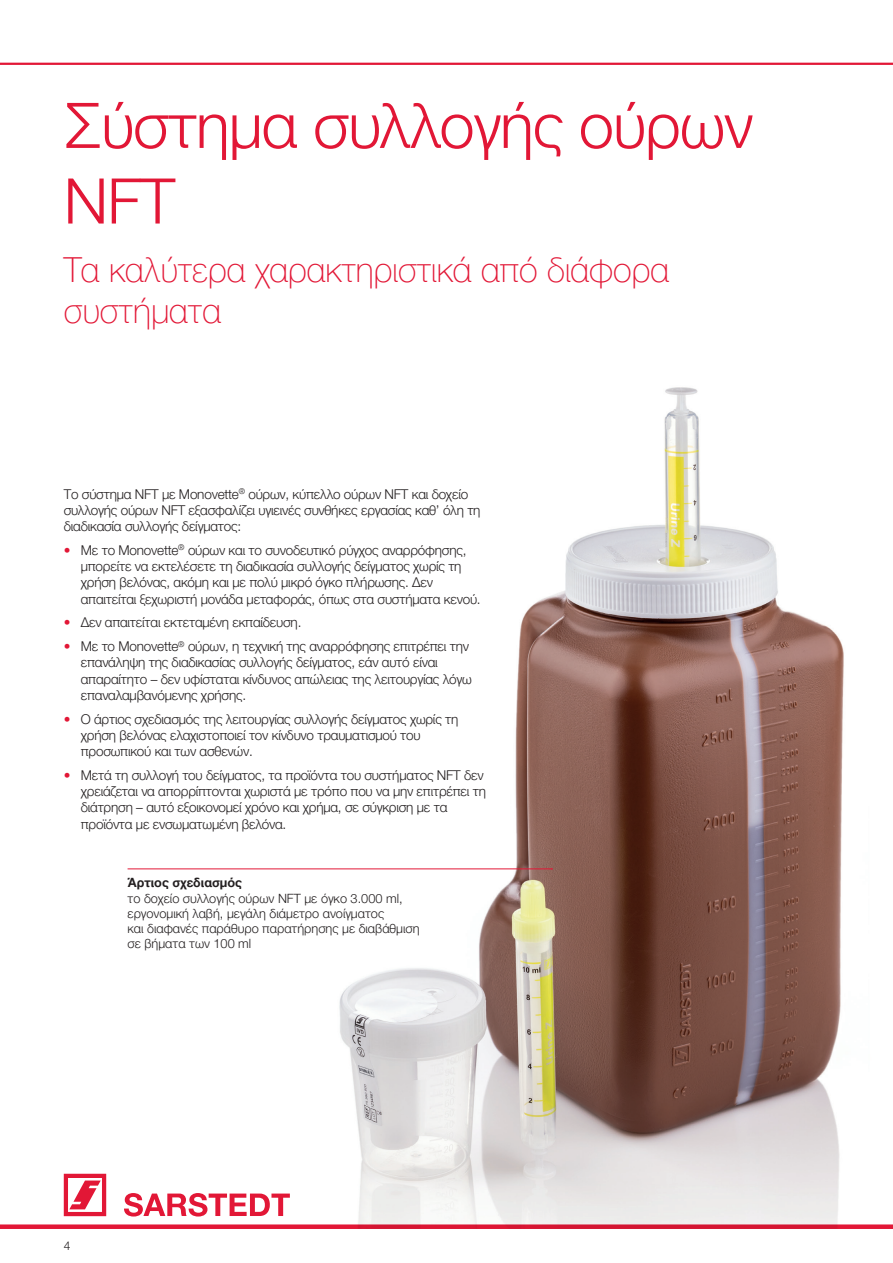
<style>
.page{position:relative;width:893px;height:1263px;background:#fff}
.page>*{position:absolute;margin:0;border:0;box-sizing:border-box;transform-origin:0 0}
.t1{font:300 63px/75.6px "Helvetica Neue LTW1 G";letter-spacing:-.015em;color:#e21736}
.t2{font:100 34.5px/41.4px "Helvetica Neue LTW1 G";color:#e21736}
.t3{font:300 13.5px/16.2px "Helvetica Neue LTW1 G";letter-spacing:-.015em;color:#231f20}
.t4{font:300 12.75px/15.3px "Helvetica Neue LTW1 G";color:#231f20}
.t5{font:700 12.75px "Helvetica Neue LTW1 G";color:#231f20}
.t6{font:300 12px "Helvetica Neue LTW1 G";color:#231f20}
.s1{color:#e21736}
</style>
<div class="page">
<hr style="left:0;top:63px;width:893px;height:2px;background:#e21736">
<div style="left:0;top:1224px;width:893px;height:5px;background:#e21736"></div>
<svg style="left:64px;top:1174px;width:42px;height:42px"></svg>
<svg style="left:124px;top:1193px;width:145px;height:23px"></svg>
<img style="left:269px;top:387px;width:624px;height:842px">
<hr style="left:128px;top:869px;width:424px;height:1px;background:#e21736">
<h1 class="t1" style="left:64px;top:87px;width:691px">Σύστημα συλλογής ούρων<br>NFT</h1>
<h2 class="t2" style="left:64px;top:249px;width:607px">Τα καλύτερα χαρακτηριστικά από διάφορα συστήματα</h2>
<p class="t3" style="left:64px;top:486px;width:418px">Το σύστημα NFT με Monovette<sup>®</sup> ούρων, κύπελλο ούρων NFT και δοχείο συλλογής ούρων NFT εξασφαλίζει υγιεινές συνθήκες εργασίας καθ’ όλη τη διαδικασία συλλογής δείγματος:</p>
<p class="t3" style="left:81px;top:542px;width:401px;text-indent:-17px"><span class="s1">•</span> Με το Monovette<sup>®</sup> ούρων και το συνοδευτικό ρύγχος αναρρόφησης, μπορείτε να εκτελέσετε τη διαδικασία συλλογής δείγματος χωρίς τη χρήση βελόνας, ακόμη και με πολύ μικρό όγκο πλήρωσης. Δεν απαιτείται ξεχωριστή μονάδα μεταφοράς, όπως στα συστήματα κενού.</p>
<p class="t3" style="left:64px;top:614px;width:239px"><span class="s1">•</span> Δεν απαιτείται εκτεταμένη εκπαίδευση.</p>
<p class="t3" style="left:81px;top:638px;width:392px;text-indent:-17px"><span class="s1">•</span> Με το Monovette<sup>®</sup> ούρων, η τεχνική της αναρρόφησης επιτρέπει την επανάληψη της διαδικασίας συλλογής δείγματος, εάν αυτό είναι απαραίτητο – δεν υφίσταται κίνδυνος απώλειας της λειτουργίας λόγω επαναλαμβανόμενης χρήσης.</p>
<p class="t3" style="left:81px;top:711px;width:379px;text-indent:-17px"><span class="s1">•</span> Ο άρτιος σχεδιασμός της λειτουργίας συλλογής δείγματος χωρίς τη χρήση βελόνας ελαχιστοποιεί τον κίνδυνο τραυματισμού του προσωπικού και των ασθενών.</p>
<p class="t3" style="left:81px;top:767px;width:407px;text-indent:-17px"><span class="s1">•</span> Μετά τη συλλογή του δείγματος, τα προϊόντα του συστήματος NFT δεν χρειάζεται να απορρίπτονται χωριστά με τρόπο που να μην επιτρέπει τη διάτρηση – αυτό εξοικονομεί χρόνο και χρήμα, σε σύγκριση με τα προϊόντα με ενσωματωμένη βελόνα.</p>
<p class="t5" style="left:128px;top:875px;width:116px">Άρτιος σχεδιασμός</p>
<p class="t4" style="left:128px;top:890px;width:293px">το δοχείο συλλογής ούρων NFT με όγκο 3.000 ml, εργονομική λαβή, μεγάλη διάμετρο ανοίγματος<br>και διαφανές παράθυρο παρατήρησης με διαβάθμιση σε βήματα των 100 ml</p>
<p class="t6" style="left:64px;top:1238px;width:8px">4</p>
</div>
